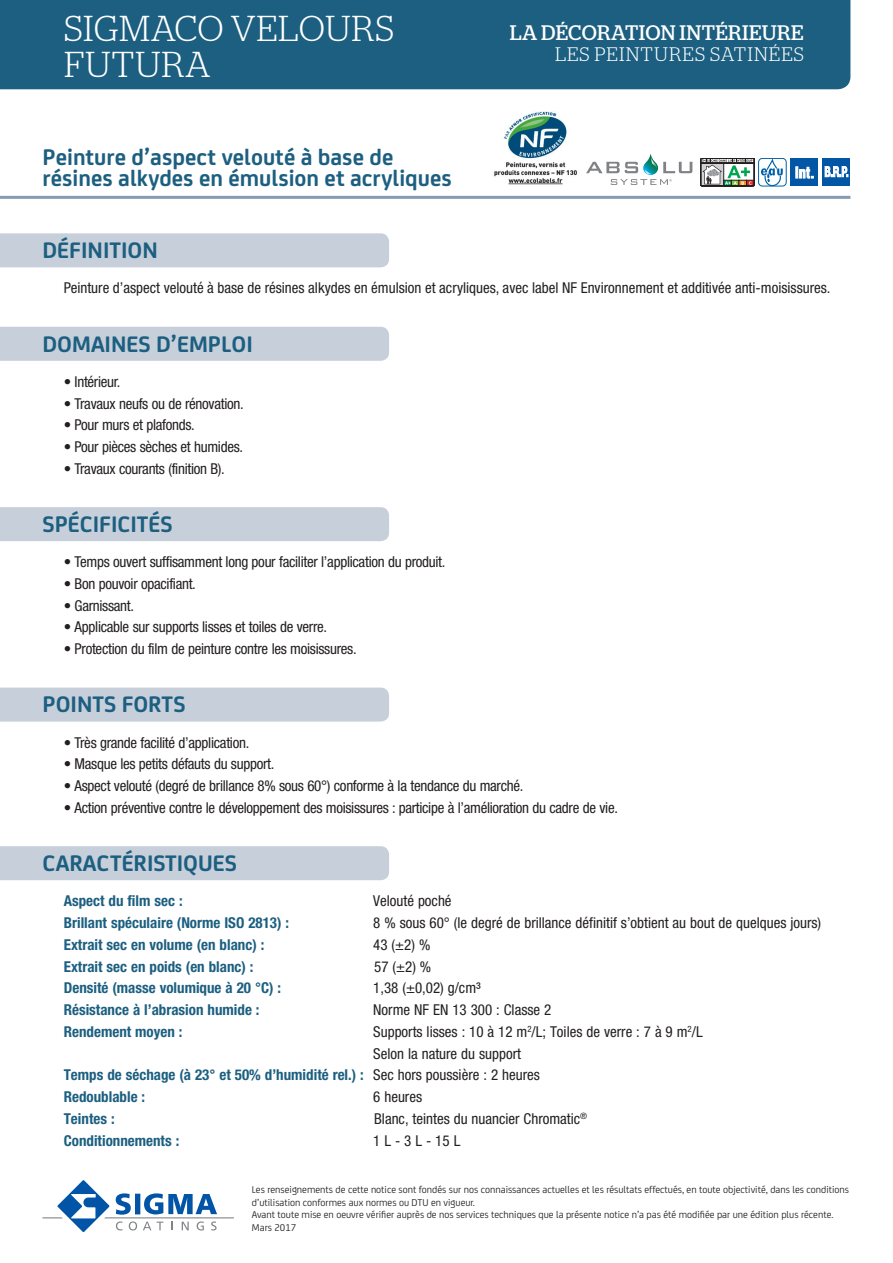
<style>
.page{position:relative;width:893px;height:1263px;background:#fff}
.page>*{position:absolute;margin:0;border:0;box-sizing:border-box;transform-origin:0 0}
.NOM_PRODUIT_HT_PAGE{font:300 36px/36px "Stag";letter-spacing:.02em;color:#fff}
.DEF_COURTE_IMPRESSIO{font:700 24px/21px "FS Joey";color:#1c5f80}
.t1{font:21px "Stag";letter-spacing:.02em;color:#fff}
.FAMILLE{font:300 19.5px "Stag";letter-spacing:.055em;color:#fff}
.t2{font:condensed 15px "Helvetica Neue";letter-spacing:-.02em;color:#231f20}
.DI_IMPRESSIONS_Carac{font:700 condensed 15px "Helvetica Neue LT Std";color:#1c5f80}
.DI_IMPRESSIONS_Carac-2{font:condensed 15px/21.8px "Helvetica Neue LT Std";color:#231f20}
.BODY{font:condensed 15px "Helvetica Neue LT Std";color:#231f20}
.t3{font:10.5px/12.6px "FS Joey";color:#231f20}
.s1{font-weight:400;color:#231f20}
</style>
<div class="page">
<div style="left:0;top:0;width:850px;height:89px;background:#1c5f80"></div>
<svg style="left:43px;top:1180px;width:191px;height:52px"></svg>
<div style="left:0;top:233px;width:389px;height:34px;background:#c7cfda"></div>
<div style="left:0;top:327px;width:389px;height:34px;background:#c7cfda"></div>
<div style="left:0;top:507px;width:389px;height:34px;background:#c7cfda"></div>
<div style="left:0;top:687px;width:389px;height:35px;background:#c7cfda"></div>
<div style="left:0;top:846px;width:389px;height:34px;background:#c7cfda"></div>
<hr style="left:0;top:196px;width:850px;height:3px;background:#859bb2">
<img style="left:494px;top:111px;width:83px;height:74px">
<svg style="left:586px;top:154px;width:106px;height:31px"></svg>
<svg style="left:701px;top:158px;width:53px;height:28px"></svg>
<div style="left:758px;top:158px;width:28px;height:28px;border:1px solid #0161aa;border-radius:4px"></div>
<svg style="left:760px;top:159px;width:24px;height:27px"></svg>
<div style="left:790px;top:158px;width:28px;height:28px;background:#0157a6"></div>
<svg style="left:795px;top:166px;width:19px;height:13px"></svg>
<div style="left:822px;top:158px;width:28px;height:28px;background:#0157a6"></div>
<svg style="left:825px;top:166px;width:23px;height:11px"></svg>
<p class="NOM_PRODUIT_HT_PAGE" style="left:64px;top:10px;width:331px">SIGMACO VELOURS<br>FUTURA</p>
<p class="DEF_COURTE_IMPRESSIO" style="left:43px;top:145px;width:411px">Peinture d’aspect velouté à base de résines alkydes en émulsion et acryliques</p>
<h3 class="t1" style="left:510px;top:21px;width:295px">LA DÉCORATION INTÉRIEURE</h3>
<p class="FAMILLE" style="left:555px;top:44px;width:250px">LES PEINTURES SATINÉES</p>
<p class="DEF_COURTE_IMPRESSIO" style="left:43px;top:238px;width:117px">DÉFINITION</p>
<p class="BODY" style="left:64px;top:279px;width:768px">Peinture d’aspect velouté à base de résines alkydes en émulsion et acryliques, avec label NF Environnement et additivée anti-moisissures.</p>
<p class="DEF_COURTE_IMPRESSIO" style="left:43px;top:331px;width:212px">DOMAINES D’EMPLOI</p>
<p class="t2" style="left:64px;top:373px;width:58px">• Intérieur.</p>
<p class="t2" style="left:64px;top:395px;width:182px">• Travaux neufs ou de rénovation.</p>
<p class="t2" style="left:64px;top:416px;width:133px">• Pour murs et plafonds.</p>
<p class="t2" style="left:64px;top:438px;width:181px">• Pour pièces sèches et humides.</p>
<p class="t2" style="left:64px;top:460px;width:163px">• Travaux courants (finition B).</p>
<p class="DEF_COURTE_IMPRESSIO" style="left:43px;top:512px;width:132px">SPÉCIFICITÉS</p>
<p class="t2" style="left:64px;top:553px;width:383px">• Temps ouvert suffisamment long pour faciliter l’application du produit.</p>
<p class="t2" style="left:64px;top:575px;width:134px">• Bon pouvoir opacifiant.</p>
<p class="t2" style="left:64px;top:597px;width:72px">• Garnissant.</p>
<p class="t2" style="left:64px;top:618px;width:265px">• Applicable sur supports lisses et toiles de verre.</p>
<p class="t2" style="left:64px;top:640px;width:294px">• Protection du film de peinture contre les moisissures.</p>
<p class="DEF_COURTE_IMPRESSIO" style="left:43px;top:692px;width:145px">POINTS FORTS</p>
<p class="t2" style="left:64px;top:734px;width:187px">• Très grande facilité d’application.</p>
<p class="t2" style="left:64px;top:755px;width:212px">• Masque les petits défauts du support.</p>
<p class="t2" style="left:64px;top:777px;width:461px">• Aspect velouté (degré de brillance 8% sous 60°) conforme à la tendance du marché.</p>
<p class="t2" style="left:64px;top:799px;width:556px">• Action préventive contre le développement des moisissures : participe à l’amélioration du cadre de vie.</p>
<p class="DEF_COURTE_IMPRESSIO" style="left:43px;top:851px;width:196px">CARACTÉRISTIQUES</p>
<p class="DI_IMPRESSIONS_Carac" style="left:64px;top:892px;width:120px">Aspect du film sec :</p>
<p class="DI_IMPRESSIONS_Carac-2" style="left:373px;top:890px;width:80px">Velouté poché</p>
<p class="DI_IMPRESSIONS_Carac" style="left:64px;top:913px;width:227px">Brillant spéculaire (Norme ISO 2813) :</p>
<p class="DI_IMPRESSIONS_Carac-2" style="left:373px;top:912px;width:449px">8 % sous 60° (le degré de brillance définitif s’obtient au bout de quelques jours)</p>
<p class="DI_IMPRESSIONS_Carac" style="left:64px;top:935px;width:202px">Extrait sec en volume (en blanc) :</p>
<p class="DI_IMPRESSIONS_Carac-2" style="left:373px;top:933px;width:59px">43 (±2) %</p>
<p class="DI_IMPRESSIONS_Carac" style="left:64px;top:957px;width:191px">Extrait sec en poids (en blanc) :</p>
<p class="DI_IMPRESSIONS_Carac-2" style="left:374px;top:955px;width:59px">57 (±2) %</p>
<p class="DI_IMPRESSIONS_Carac" style="left:64px;top:979px;width:219px">Densité (masse volumique à 20 °C) :</p>
<p class="DI_IMPRESSIONS_Carac-2" style="left:373px;top:977px;width:109px">1,38 (±0,02) g/cm³</p>
<p class="DI_IMPRESSIONS_Carac" style="left:64px;top:1000px;width:197px">Résistance à l’abrasion humide :</p>
<p class="DI_IMPRESSIONS_Carac-2" style="left:373px;top:999px;width:180px">Norme NF EN 13 300 : Classe 2</p>
<p class="DI_IMPRESSIONS_Carac" style="left:64px;top:1022px;width:120px">Rendement moyen :</p>
<p class="DI_IMPRESSIONS_Carac-2" style="left:373px;top:1020px;width:331px">Supports lisses : 10 à 12 m<sup>2</sup>/L; Toiles de verre : 7 à 9 m<sup>2</sup>/L<br>Selon la nature du support</p>
<p class="DI_IMPRESSIONS_Carac" style="left:64px;top:1066px;width:478px">Temps de séchage (à 23° et 50% d’humidité rel.) : <span class="s1">Sec hors poussière : 2 heures</span></p>
<p class="DI_IMPRESSIONS_Carac" style="left:64px;top:1087px;width:83px">Redoublable :</p>
<p class="DI_IMPRESSIONS_Carac-2" style="left:373px;top:1086px;width:50px">6 heures</p>
<p class="DI_IMPRESSIONS_Carac" style="left:64px;top:1109px;width:52px">Teintes :</p>
<p class="DI_IMPRESSIONS_Carac-2" style="left:374px;top:1107px;width:215px">Blanc, teintes du nuancier Chromatic<sup>®</sup></p>
<p class="DI_IMPRESSIONS_Carac" style="left:64px;top:1131px;width:117px">Conditionnements :</p>
<p class="DI_IMPRESSIONS_Carac-2" style="left:373px;top:1129px;width:89px">1 L - 3 L - 15 L</p>
<p class="t3" style="left:252px;top:1183px;width:598px">Les renseignements de cette notice sont fondés sur nos connaissances actuelles et les résultats effectués, en toute objectivité, dans les conditions d’utilisation conformes aux normes ou DTU en vigueur.<br>Avant toute mise en oeuvre vérifier auprès de nos services techniques que la présente notice n’a pas été modifiée par une édition plus récente.<br>Mars 2017</p>
</div>
